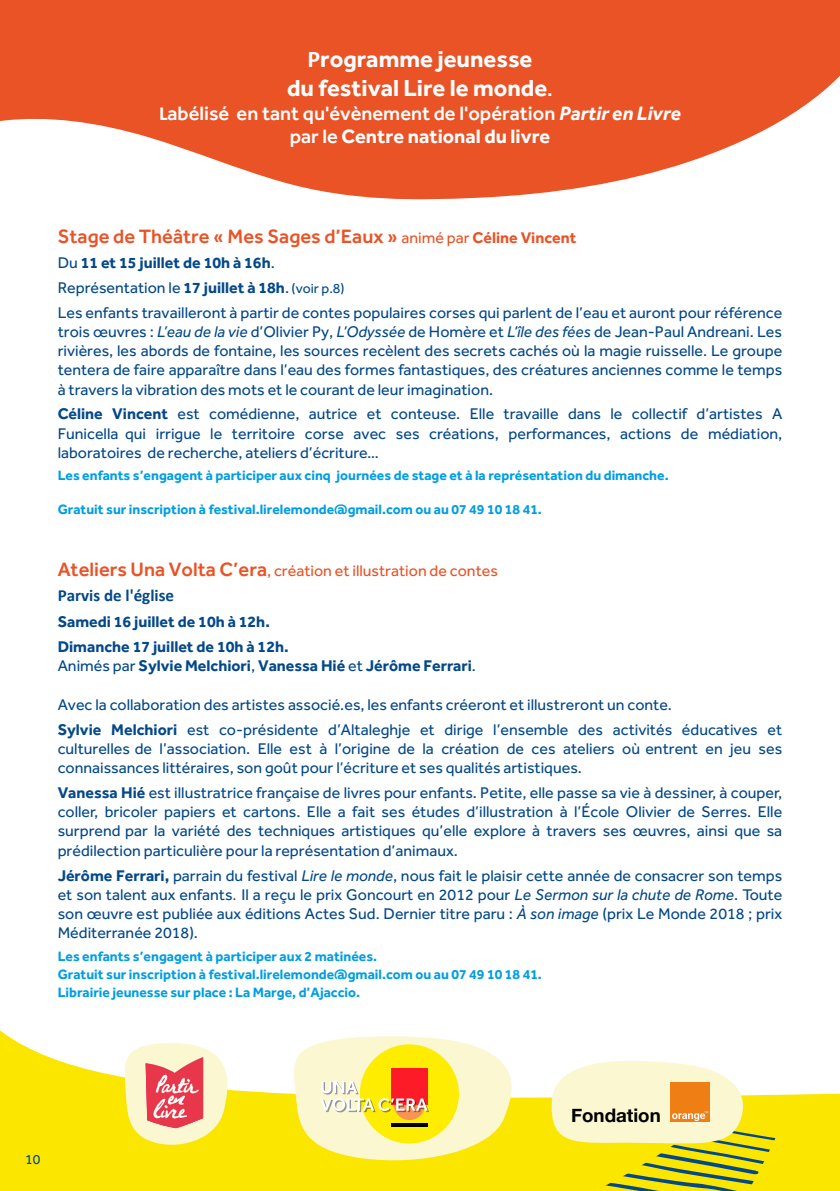
<style>
.page{position:relative;width:840px;height:1191px;background:#fff}
.page>*{position:absolute;margin:0;border:0;box-sizing:border-box;transform-origin:0 0}
.t1{font:700 24px/28.8px "Effra";color:#fff;text-align:center}
.t2{font:500 20px/22.8px "Effra";color:#fff;text-align:center}
.t3{font:500 20px "Effra";color:#e95326}
.t4{font:700 18.6px "Helvetica Neue";color:#000}
.t5{font:700 17px "Calibri";color:#034889}
.t6{font:16px/19.2px "Effra";color:#034889;text-align:justify}
.t7{font:700 16px/24.8px "Effra";color:#034889}
.t8{font:16px "Effra";color:#e95326}
.t9{font:700 14px/18px "Effra";color:#009ee3}
.t10{font:14px "Effra";color:#034889}
.s1{font-family:"Calibri"}
.s2{font-weight:500;font-size:20px}
.s3{font-family:"Calibri";font-weight:700}
.s4{font-weight:700;font-style:italic}
.s5{font-weight:700}
.s6{font-weight:400;font-size:16px}
.s7{font-weight:700;font-size:16px}
.s8{font-size:14px}
.s9{font-style:italic}
.s10{font-weight:400}
</style>
<div class="page">
<svg style="left:0;top:1030px;width:839px;height:161px;fill:#fbe600"></svg>
<svg style="left:549px;top:1051px;width:228px;height:140px"></svg>
<svg style="left:123px;top:1042px;width:117px;height:107px"></svg>
<img style="left:145px;top:1057px;width:58px;height:71px">
<svg style="left:290px;top:1035px;width:248px;height:130px"></svg>
<hr style="left:839px;top:0;width:1px;height:1055px;background:#fbf2a6">
<svg style="left:0;top:0;width:839px;height:200px;fill:#e95326"></svg>
<p class="t1" style="left:287px;top:44px;width:267px"><span class="s1">P</span>rogramme jeunesse<br>du festival Lire le monde<span class="s2">.</span></p>
<p class="t2" style="left:159px;top:101px;width:523px"><span class="s3">L</span>abélisé en tant qu'évènement de l'opération <span class="s4">Partir en Livre </span>par le <span class="s5">Centre national du livre</span></p>
<p class="t3" style="left:58px;top:224px;width:520px">Stage de Théâtre « Mes Sages d’Eaux » <span class="s6">animé par</span> <span class="s7">Céline Vincent</span></p>
<p class="t6" style="left:58px;top:250px;width:725px;line-height:24.8px;text-align:left">Du <span class="s5">11 et 15 juillet de 10h à 16h</span>.<br>Représentation le <span class="s5">17 juillet à 18h</span>. <span class="s8">(voir p.8)<br></span>Les enfants travailleront à partir de contes populaires corses qui parlent de l’eau et auront pour référence</p>
<p class="t6" style="left:58px;top:322px;width:725px">trois œuvres : <span class="s9">L’eau de la vie</span> d’Olivier Py, <span class="s9">L’Odyssée</span> de Homère et <span class="s9">L’île des fées</span> de Jean-Paul Andreani. Les rivières, les abords de fontaine, les sources recèlent des secrets cachés où la magie ruisselle. Le groupe tentera de faire apparaître dans l’eau des formes fantastiques, des créatures anciennes comme le temps à travers la vibration des mots et le courant de leur imagination.</p>
<p class="t6" style="left:58px;top:404px;width:725px"><span class="s5">Céline Vincent</span> est comédienne, autrice et conteuse. Elle travaille dans le collectif d’artistes A Funicella qui irrigue le territoire corse avec ses créations, performances, actions de médiation, laboratoires de recherche, ateliers d’écriture…</p>
<p class="t9" style="left:58px;top:466px;width:612px">Les enfants s’engagent à participer aux cinq journées de stage et à la représentation du dimanche.</p>
<p class="t9" style="left:58px;top:500px;width:485px">Gratuit sur inscription à festival.lirelemonde@gmail.com ou au 07 49 10 18 41.</p>
<p class="t8" style="left:58px;top:562px;width:441px"><span class="s2">Ateliers Una Volta C’era</span>, création et illustration de contes</p>
<p class="t5" style="left:58px;top:583px;width:118px">Parvis de l'église</p>
<p class="t7" style="left:58px;top:609px;width:232px">Samedi 16 juillet de 10h à 12h.<br>Dimanche 17 juillet de 10h à 12h.</p>
<p class="t7" style="left:58px;top:653px;width:419px"><span class="s10">Animés par</span> Sylvie Melchiori<span class="s10">,</span> Vanessa Hié <span class="s10">et</span> Jérôme Ferrari<span class="s10">.</span></p>
<p class="t6" style="left:58px;top:692px;width:725px;line-height:24.8px">Avec la collaboration des artistes associé.es, les enfants créeront et illustreront un conte.<br><span class="s5">Sylvie Melchiori</span> est co-présidente d’Altaleghje et dirige l’ensemble des activités éducatives et</p>
<p class="t6" style="left:58px;top:738px;width:725px">culturelles de l’association. Elle est à l’origine de la création de ces ateliers où entrent en jeu ses connaissances littéraires, son goût pour l’écriture et ses qualités artistiques.</p>
<p class="t6" style="left:58px;top:783px;width:725px"><span class="s5">Vanessa Hié</span> est illustratrice française de livres pour enfants. Petite, elle passe sa vie à dessiner, à couper, coller, bricoler papiers et cartons. Elle a fait ses études d’illustration à l’École Olivier de Serres. Elle surprend par la variété des techniques artistiques qu’elle explore à travers ses œuvres, ainsi que sa prédilection particulière pour la représentation d’animaux.</p>
<p class="t6" style="left:58px;top:865px;width:725px"><span class="s5">Jérôme Ferrari,</span> parrain du festival <span class="s9">Lire le monde</span>, nous fait le plaisir cette année de consacrer son temps et son talent aux enfants<span class="s1">.</span> Il a reçu le prix Goncourt en 2012 pour <span class="s9">Le Sermon sur la chute de Rome</span>. Toute son œuvre est publiée aux éditions Actes Sud. Dernier titre paru : <span class="s9">À son image</span> (prix Le Monde 2018 ; prix Méditerranée 2018).</p>
<p class="t9" style="left:58px;top:946px;width:485px">Les enfants s’engagent à participer aux 2 matinées.<br>Gratuit sur inscription à festival.lirelemonde@gmail.com ou au 07 49 10 18 41.<br>Librairie jeunesse sur place : La Marge, d’Ajaccio.</p>
<p class="t10" style="left:25px;top:1151px;width:17px">10</p>
<p class="t4" style="left:570px;top:1101px;width:91px">Fondation</p>
</div>
